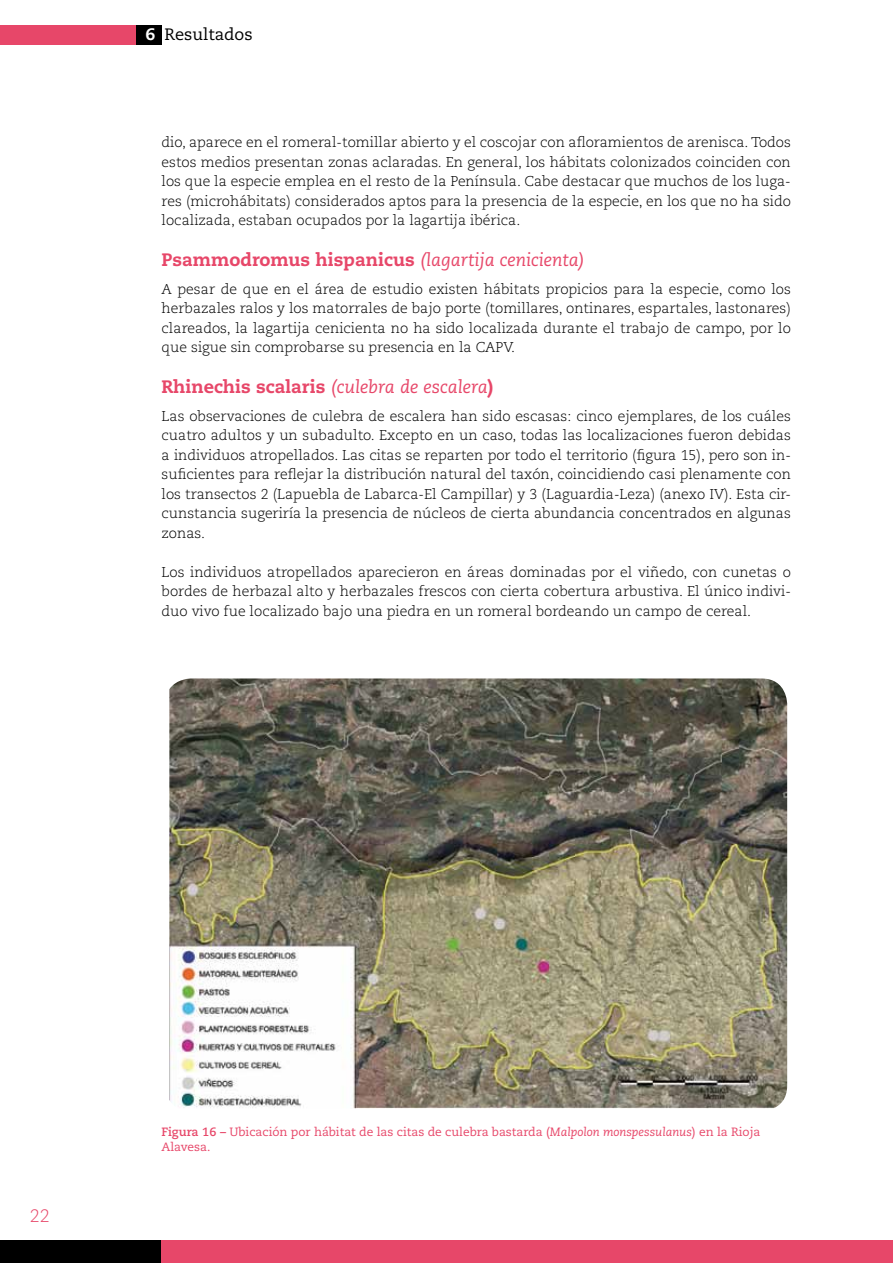
<style>
.page{position:relative;width:893px;height:1263px;background:#fff}
.page>*{position:absolute;margin:0;border:0;box-sizing:border-box;transform-origin:0 0}
.t1{font:800 18px "Caecilia LT Std";color:#e74769}
.t2{font:300 18px "Caecilia LT Std";color:#e74769}
.t3{font:16.5px "Caecilia LT Std";color:#000}
.t4{font:300 14.25px/19.5px "Caecilia LT Std";color:#000;text-align:justify}
.t5{font:12px/15px "Caecilia LT Std";color:#e74769}
.s1{font-weight:800;color:#fff}
.s2{font-weight:400;font-style:italic}
.s3{font-weight:700}
.s4{font-style:italic}
</style>
<div class="page">
<div style="left:0;top:26px;width:162px;height:19px;background:#000"></div>
<div style="left:0;top:26px;width:135px;height:19px;background:#e74769"></div>
<div style="left:0;top:1240px;width:162px;height:23px;background:#000"></div>
<div style="left:162px;top:1240px;width:731px;height:23px;background:#e74769"></div>
<img style="left:169px;top:678px;width:618px;height:430px">
<p class="t3" style="left:145px;top:25px;width:109px"><span class="s1">6</span> Resultados</p>
<p class="t4" style="left:162px;top:133px;width:631px">dio, aparece en el romeral-tomillar abierto y el coscojar con afloramientos de arenisca. Todos estos medios presentan zonas aclaradas. En general, los hábitats colonizados coinciden con los que la especie emplea en el resto de la Península. Cabe destacar que muchos de los luga&shy;res (microhábitats) considerados aptos para la presencia de la especie, en los que no ha sido localizada, estaban ocupados por la lagartija ibérica.</p>
<p class="t1" style="left:162px;top:248px;width:425px">Psammodromus hispanicus <span class="s2">(lagartija cenicienta)</span></p>
<p class="t4" style="left:162px;top:279px;width:631px">A pesar de que en el área de estudio existen hábitats propicios para la especie, como los herbazales ralos y los matorrales de bajo porte (tomillares, ontinares, espartales, lastonares) clareados, la lagartija cenicienta no ha sido localizada durante el trabajo de campo, por lo que sigue sin comprobarse su presencia en la CAPV.</p>
<p class="t1" style="left:162px;top:375px;width:333px">Rhinechis scalaris <span class="s2">(culebra de escalera</span>)</p>
<p class="t4" style="left:162px;top:406px;width:631px">Las observaciones de culebra de escalera han sido escasas: cinco ejemplares, de los cuáles cuatro adultos y un subadulto. Excepto en un caso, todas las localizaciones fueron debidas a individuos atropellados. Las citas se reparten por todo el territorio (figura 15), pero son in&shy;suficientes para reflejar la distribución natural del taxón, coincidiendo casi plenamente con los transectos 2 (Lapuebla de Labarca-El Campillar) y 3 (Laguardia-Leza) (anexo IV). Esta cir&shy;cunstancia sugeriría la presencia de núcleos de cierta abundancia concentrados en algunas zonas.</p>
<p class="t4" style="left:162px;top:562px;width:631px">Los individuos atropellados aparecieron en áreas dominadas por el viñedo, con cunetas o bordes de herbazal alto y herbazales frescos con cierta cobertura arbustiva. El único indivi&shy;duo vivo fue localizado bajo una piedra en un romeral bordeando un campo de cereal.</p>
<p class="t2" style="left:30px;top:1205px;width:22px">22</p>
<p class="t5" style="left:162px;top:1125px;width:600px"><span class="s3">Figura 16 –</span> Ubicación por hábitat de las citas de culebra bastarda (<span class="s4">Malpolon monspessulanus</span>) en la Rioja<br>Alavesa.</p>
</div>
